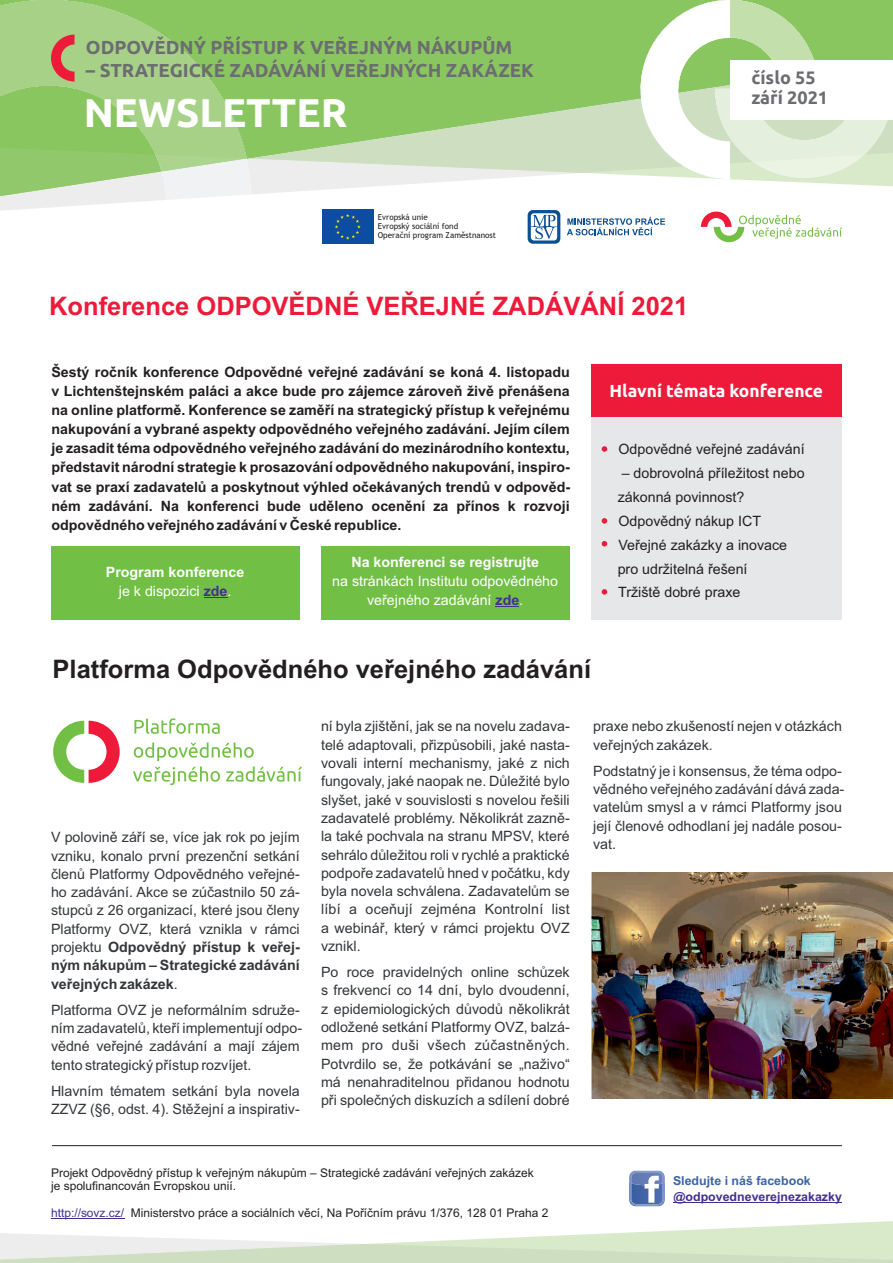
<style>
.page{position:relative;width:893px;height:1263px;background:#fff}
.page>*{position:absolute;margin:0;border:0;box-sizing:border-box;transform-origin:0 0}
.t1{font:700 40.05px "Ubuntu";color:#fff}
.t2{font:700 25.5px "Arial";color:#ed1a3a}
.t3{font:700 25.5px "Arial";color:#231f20}
.t4{font:700 18.75px "Ubuntu";color:#6c6d70}
.t5{font:700 18px/20.2px "Ubuntu";color:#6c6d70}
.t6{font:700 17.4px "Ubuntu";color:#fff}
.t7{font:14.25px/18.3px "Arial";color:#33373a}
.t8{font:700 14.25px/19px "Arial";color:#231f20;text-align:justify}
.t9{font:14.25px "Arial";color:#231f20}
.t10{font:700 14.25px/19px "Arial";color:#fff;text-align:center}
.t11{font:14.25px/19px "Arial";color:#fff;text-align:center}
.t12{font:700 12.45px "Arial";color:#432f92}
.t13{font:700 12.45px "Arial";color:#3e64a5}
.t14{font:12px/13.4px "Arial";color:#231f20}
.t15{font:8.1px/9.4px "Trebuchet MS";color:#231f20}
.s1{font-weight:700;color:#432f92}
.s2{font-weight:400}
.s3{color:#432f92}
.s4{font-weight:700}
</style>
<div class="page">
<div style="left:321px;top:546px;width:249px;height:73px;background:#71bf44"></div>
<svg style="left:251px;top:158px;width:642px;height:36px"></svg>
<svg style="left:251px;top:0;width:389px;height:158px;background:#96ca72"></svg>
<svg style="left:0;top:0;width:251px;height:200px;fill:#ededee"></svg>
<svg style="left:0;top:0;width:247px;height:171px;background:#9cca76"></svg>
<svg style="left:640px;top:0;width:253px;height:179px"></svg>
<svg style="left:322px;top:209px;width:52px;height:35px"></svg>
<div style="left:322px;top:210px;width:51px;height:34px;background:#0d4da1"></div>
<svg style="left:335px;top:214px;width:26px;height:26px"></svg>
<svg style="left:701px;top:212px;width:141px;height:30px"></svg>
<svg style="left:528px;top:210px;width:32px;height:34px"></svg>
<svg style="left:567px;top:217px;width:98px;height:18px"></svg>
<hr style="left:52px;top:1145px;width:790px;height:1px;background:#231f20">
<svg style="left:0;top:1221px;width:893px;height:42px"></svg>
<hr style="left:51px;top:1218px;width:73px;height:1px;background:#432f92">
<img style="left:632px;top:1205px;width:30px;height:1px">
<svg style="left:629px;top:1171px;width:36px;height:34px"></svg>
<hr style="left:673px;top:1202px;width:169px;height:1px;background:#432f92">
<div style="left:591px;top:366px;width:251px;height:253px;background:#e6e7e9"></div>
<svg style="left:602px;top:446px;width:5px;height:6px"></svg>
<svg style="left:602px;top:518px;width:5px;height:6px"></svg>
<svg style="left:602px;top:541px;width:5px;height:5px"></svg>
<svg style="left:602px;top:589px;width:5px;height:6px"></svg>
<div style="left:51px;top:546px;width:249px;height:73px;background:#71bf44"></div>
<svg style="left:204px;top:597px;width:23px;height:1px"></svg>
<div style="left:591px;top:364px;width:251px;height:52px;background:#ed1a3a"></div>
<svg style="left:133px;top:718px;width:169px;height:67px"></svg>
<svg style="left:53px;top:721px;width:67px;height:62px"></svg>
<img style="left:591px;top:872px;width:302px;height:226px">
<h3 class="t4" style="left:86px;top:40px;width:428px">ODPOVĚDNÝ PŘÍSTUP K VEŘEJNÝM NÁKUPŮM</h3>
<h3 class="t4" style="left:86px;top:63px;width:450px">– STRATEGICKÉ ZADÁVÁNÍ VEŘEJNÝCH ZAKÁZEK</h3>
<h1 class="t1" style="left:84px;top:96px;width:265px">NEWSLETTER</h1>
<p class="t15" style="left:378px;top:213px;width:120px">Evropská unie<br>Evropský sociální fond<br>Operační program Zaměstnanost</p>
<h2 class="t2" style="left:49px;top:296px;width:641px">Konference ODPOVĚDNÉ VEŘEJNÉ ZADÁVÁNÍ 2021</h2>
<p class="t5" style="left:751px;top:69px;width:78px">číslo 55 září 2021</p>
<p class="t8" style="left:51px;top:364px;width:520px">Šestý ročník konference Odpovědné veřejné zadávání se koná 4. listopadu v Lichtenštejnském paláci a akce bude pro zájemce zároveň živě přenášena na online platformě. Konference se zaměří na strategický přístup k veřejnému nakupování a vybrané aspekty odpovědného veřejného zadávání. Jejím cílem je zasadit téma odpovědného veřejného zadávání do mezinárodního kontextu, představit národní strategie k prosazování odpovědného nakupování, inspiro&shy;vat se praxí zadavatelů a poskytnout výhled očekávaných trendů v odpověd&shy;ném zadávání. Na konferenci bude uděleno ocenění za přínos k rozvoji odpovědného veřejného zadávání v České republice.</p>
<p class="t10" style="left:351px;top:554px;width:189px">Na konferenci se registrujte</p>
<p class="t11" style="left:332px;top:573px;width:227px">na stránkách Institutu odpovědného veřejného zadávání <span class="s1">zde</span>.</p>
<p class="t10" style="left:106px;top:563px;width:140px">Program konference <span class="s2">je k dispozici</span> <span class="s3">zde</span><span class="s2">.</span></p>
<p class="t6" style="left:609px;top:383px;width:215px">Hlavní témata konference</p>
<p class="t9" style="left:602px;top:444px;width:204px">· Odpovědné veřejné zadávání</p>
<p class="t9" style="left:622px;top:468px;width:184px">– dobrovolná příležitost nebo</p>
<p class="t9" style="left:618px;top:492px;width:128px">zákonná povinnost?</p>
<p class="t9" style="left:602px;top:515px;width:161px">· Odpovědný nákup ICT</p>
<p class="t9" style="left:602px;top:539px;width:187px">· Veřejné zakázky a inovace</p>
<p class="t9" style="left:618px;top:563px;width:131px">pro udržitelná řešení</p>
<p class="t9" style="left:602px;top:587px;width:140px">· Tržiště dobré praxe</p>
<h2 class="t3" style="left:53px;top:659px;width:540px">Platforma Odpovědného veřejného zadávání</h2>
<p class="t7" style="left:51px;top:829px;width:250px;text-align:justify">V polovině září se, více jak rok po jejím vzniku, konalo první prezenční setkání členů Platformy Odpovědného veřejné&shy;ho zadávání. Akce se zúčastnilo 50 zá&shy;stupců z 26 organizací, které jsou členy Platformy OVZ, která vznikla v rámci projektu <span class="s4">Odpovědný přístup k veřej&shy;ným nákupům – Strategické zadávání veřejných zakázek</span>.</p>
<p class="t7" style="left:51px;top:1002px;width:253px">Platforma OVZ je neformálním sdruže&shy;ním zadavatelů, kteří implementují odpo&shy;vědné veřejné zadávání a mají zájem tento strategický přístup rozvíjet.</p>
<p class="t7" style="left:51px;top:1083px;width:250px">Hlavním tématem setkání byla novela<br>ZZVZ (§6, odst. 4). Stěžejní a inspirativ-</p>
<p class="t7" style="left:321px;top:718px;width:250px;text-align:justify">ní byla zjištění, jak se na novelu zadava&shy;telé adaptovali, přizpůsobili, jaké nasta&shy;vovali interní mechanismy, jaké z nich fungovaly, jaké naopak ne. Důležité bylo slyšet, jaké v souvislosti s novelou řešili zadavatelé problémy. Několikrát zazně&shy;la také pochvala na stranu MPSV, které sehrálo důležitou roli v rychlé a praktické podpoře zadavatelů hned v počátku, kdy byla novela schválena. Zadavatelům se líbí a oceňují zejména Kontrolní list a webinář, který v rámci projektu OVZ vznikl.</p>
<p class="t7" style="left:321px;top:964px;width:250px;text-align:justify">Po roce pravidelných online schůzek s frekvencí co 14 dní, bylo dvoudenní, z epidemiologických důvodů několikrát odložené setkání Platformy OVZ, balzá&shy;mem pro duši všech zúčastněných.<br>Potvrdilo se, že potkávání se „naživo“ má nenahraditelnou přidanou hodnotu při společných diskuzích a sdílení dobré</p>
<p class="t14" style="left:51px;top:1167px;width:484px">Projekt Odpovědný přístup k veřejným nákupům – Strategické zadávání veřejných zakázek je spolufinancován Evropskou unií.</p>
<p class="t14" style="left:51px;top:1207px;width:499px"><span class="s3">http://sovz.cz/</span> Ministerstvo práce a sociálních věcí, Na Poříčním právu 1/376, 128 01 Praha 2</p>
<p class="t7" style="left:593px;top:718px;width:250px">praxe nebo zkušeností nejen v otázkách veřejných zakázek.</p>
<p class="t7" style="left:593px;top:763px;width:253px">Podstatný je i konsensus, že téma odpo&shy;vědného veřejného zadávání dává zada&shy;vatelům smysl a v rámci Platformy jsou její členové odhodlaní jej nadále posou&shy;vat.</p>
<p class="t13" style="left:673px;top:1175px;width:139px">Sledujte i náš facebook</p>
<p class="t12" style="left:673px;top:1192px;width:170px">@odpovedneverejnezakazky</p>
</div>
